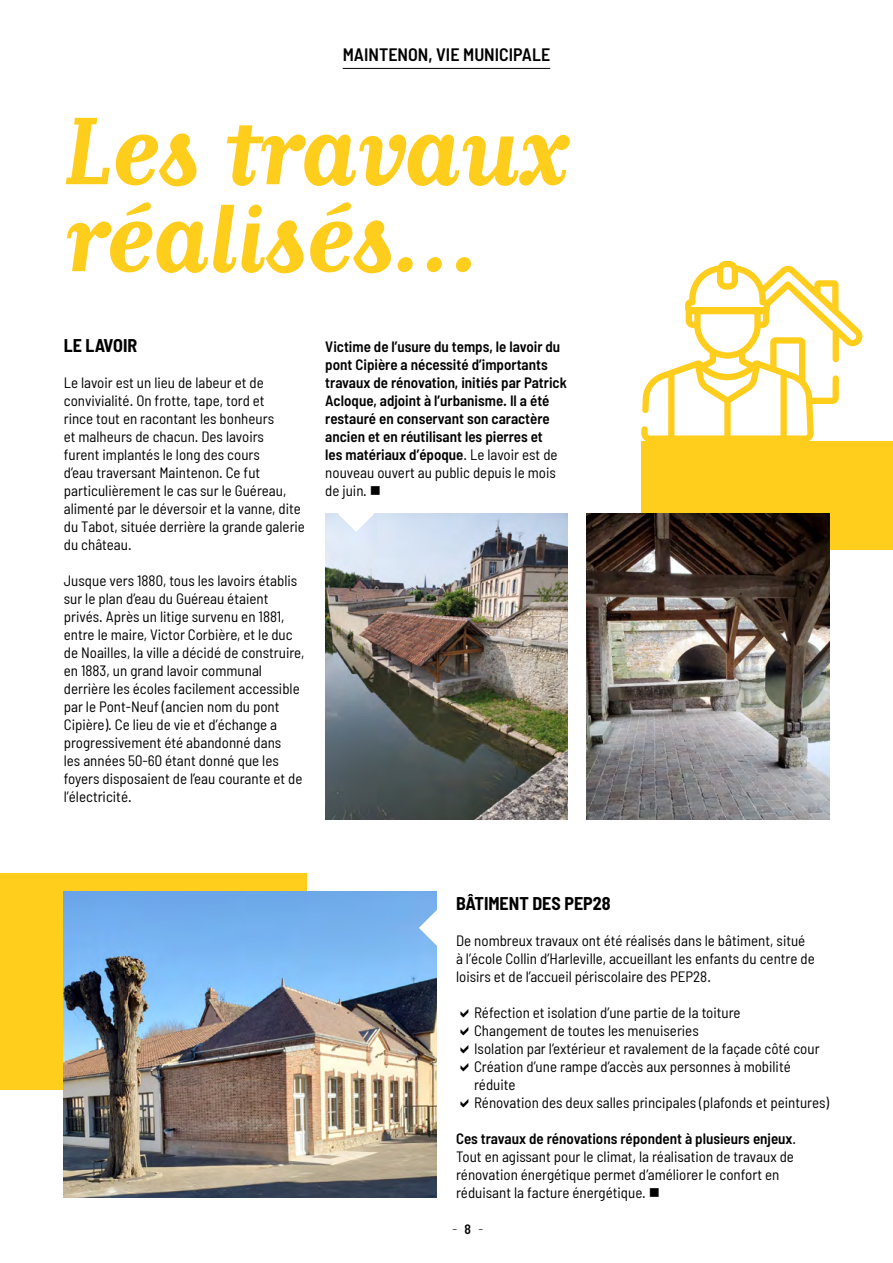
<style>
.page{position:relative;width:893px;height:1263px;background:#fff}
.page>*{position:absolute;margin:0;border:0;box-sizing:border-box;transform-origin:0 0}
.t1{font:700 135px "Matrix Script";letter-spacing:-.01em;color:#ffcd1c}
.t2{font:700 semi-condensed 18px "Barlow";color:#000}
.t3{font:600 semi-condensed 18px "Barlow";color:#000}
.t4{font:semi-condensed 15px/18px "Barlow";color:#000}
.t5{font:600 semi-condensed 15px/18px "Barlow";color:#000}
.t6{font:300 semi-condensed 13.5px "Barlow";color:#000}
.s1{font-weight:400}
.s2{font-weight:600}
</style>
<div class="page">
<hr style="left:343px;top:68px;width:207px;height:1px;background:#000">
<div style="left:641px;top:442px;width:252px;height:108px;background:#ffcd1c"></div>
<div style="left:0;top:874px;width:306px;height:216px;background:#ffcd1c"></div>
<img style="left:325px;top:514px;width:243px;height:306px">
<img style="left:587px;top:514px;width:242px;height:306px">
<svg style="left:338px;top:513px;width:36px;height:19px"></svg>
<img style="left:64px;top:892px;width:373px;height:306px">
<svg style="left:419px;top:910px;width:18px;height:36px"></svg>
<svg style="left:641px;top:261px;width:221px;height:181px"></svg>
<p class="t3" style="left:343px;top:43px;width:209px">MAINTENON, VIE MUNICIPALE</p>
<h1 class="t1" style="left:64px;top:95px;width:508px">Les travaux</h1>
<h1 class="t1" style="left:64px;top:182px;width:419px">réalisés...</h1>
<p class="t2" style="left:64px;top:334px;width:75px">LE LAVOIR</p>
<p class="t4" style="left:64px;top:373px;width:243px">Le lavoir est un lieu de labeur et de convivialité. On frotte, tape, tord et<br>rince tout en racontant les bonheurs<br>et malheurs de chacun. Des lavoirs<br>furent implantés le long des cours<br>d’eau traversant Maintenon. Ce fut particulièrement le cas sur le Guéreau, alimenté par le déversoir et la vanne, dite du Tabot, située derrière la grande galerie du château.</p>
<p class="t4" style="left:64px;top:571px;width:242px">Jusque vers 1880, tous les lavoirs établis sur le plan d’eau du Guéreau étaient privés. Après un litige survenu en 1881, entre le maire, Victor Corbière, et le duc de Noailles, la ville a décidé de construire, en 1883, un grand lavoir communal derrière les écoles facilement accessible par le Pont-Neuf (ancien nom du pont Cipière). Ce lieu de vie et d’échange a progressivement été abandonné dans<br>les années 50-60 étant donné que les foyers disposaient de l’eau courante et de l’électricité.</p>
<p class="t5" style="left:325px;top:337px;width:243px">Victime de l’usure du temps, le lavoir du pont Cipière a nécessité d’importants travaux de rénovation, initiés par Patrick Acloque, adjoint à l’urbanisme. Il a été restauré en conservant son caractère ancien et en réutilisant les pierres et<br>les matériaux d’époque<span class="s1">. Le lavoir est de nouveau ouvert au public depuis le mois de juin.</span> ■</p>
<p class="t2" style="left:456px;top:892px;width:156px">BÂTIMENT DES PEP28</p>
<p class="t4" style="left:456px;top:931px;width:360px">De nombreux travaux ont été réalisés dans le bâtiment, situé à l’école Collin d’Harleville, accueillant les enfants du centre de loisirs et de l’accueil périscolaire des PEP28.</p>
<p class="t4" style="left:474px;top:1003px;width:357px">Réfection et isolation d’une partie de la toiture<br>Changement de toutes les menuiseries<br>Isolation par l’extérieur et ravalement de la façade côté cour Création d’une rampe d’accès aux personnes à mobilité réduite<br>Rénovation des deux salles principales (plafonds et peintures)</p>
<p class="t4" style="left:456px;top:1129px;width:342px"><span class="s2">Ces travaux de rénovations répondent à plusieurs enjeux</span>.<br>Tout en agissant pour le climat, la réalisation de travaux de rénovation énergétique permet d’améliorer le confort en réduisant la facture énergétique. ■</p>
<p class="t6" style="left:452px;top:1221px;width:32px">- <span class="s2">8</span> -</p>
</div>
